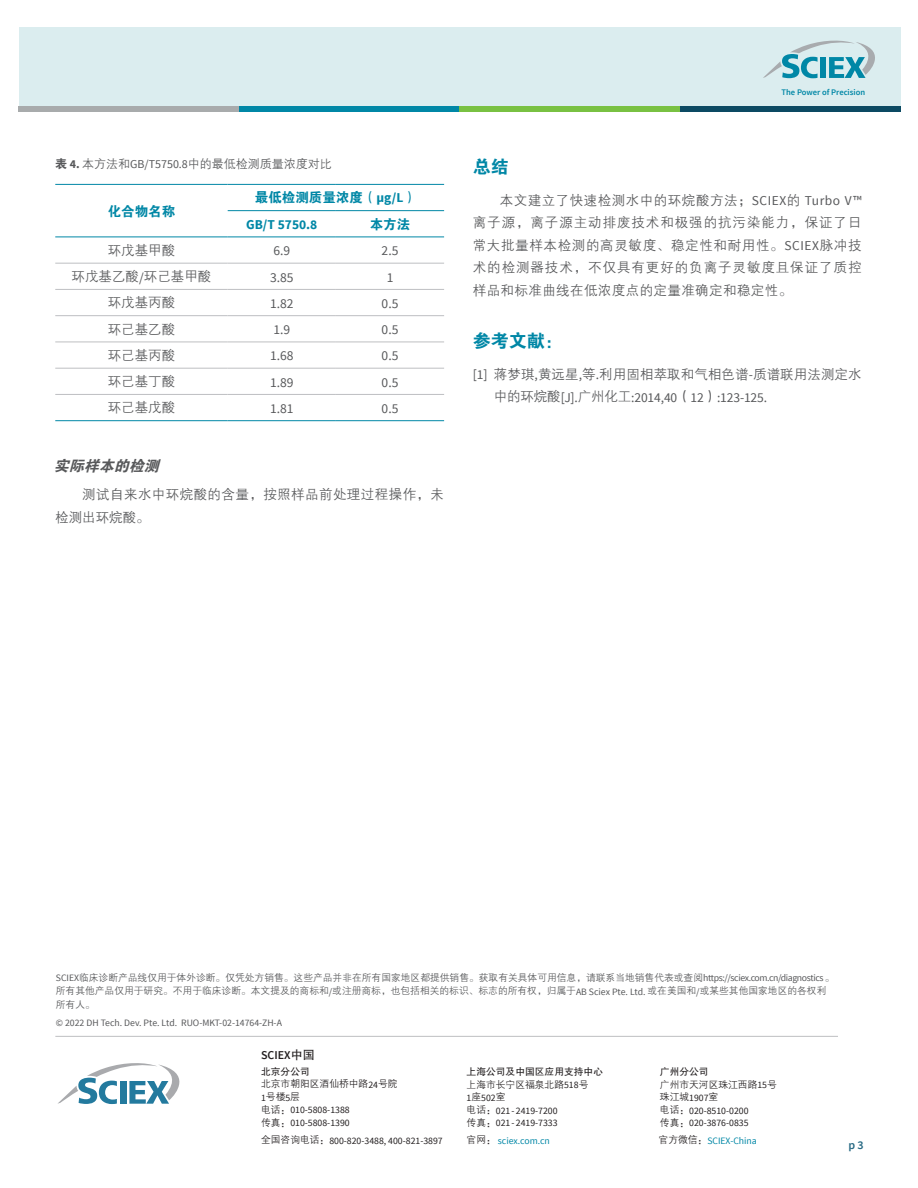
<style>
.page{position:relative;width:918px;height:1188px;background:#fff}
.page>*{position:absolute;margin:0;border:0;box-sizing:border-box;transform-origin:0 0}
.t1{font:18px "FZDHTK GBK1 0";color:#0087a6}
.t2{font:italic 15px "FZDHTK GBK1 0";color:#57585a}
.t3{font:13.5px/22.5px "FZZDXK GBK1 0";letter-spacing:.03em;color:#57585a;text-align:justify}
.t4{font:13.5px "Source Sans Pro";letter-spacing:-.01em;color:#57585a}
.t5{font:13.5px "FZZDXK GBK1 0";letter-spacing:.005em;color:#57585a}
.t6{font:13.5px "FZDHTK GBK1 0";color:#0087a6}
.t7{font:13.5px "FZZDXK GBK1 0";color:#57585a}
.t8{font:700 13.5px "Source Sans Pro";color:#0087a6}
.t9{font:12px "FZZDXK GBK1 0";color:#57585a}
.t10{font:600 12px "Source Sans Pro";color:#231f20}
.t11{font:600 12px "Source Sans Pro";color:#266983}
.t12{font:9.75px/13.5px "FZZDXK GBK1 0";color:#57585a}
.t13{font:9.75px/12.8px "Source Sans Pro";color:#231f20}
.t14{font:9.75px/12.8px "FZZDXK GBK1 0";color:#231f20}
.t15{font:9.75px "Source Sans Pro";color:#57585a}
.t16{font:9.75px "Source Sans Pro";color:#0087a6}
.t17{font:9.75px "FZHTK GBK1 0";color:#231f20}
.t18{font:600 8.55px "Source Sans Pro";color:#0087a6}
.s1{font-family:"FZDHTK GBK1 0"}
.s2{font-family:"Source Sans Pro";font-weight:700}
.s3{font-family:"Source Sans Pro"}
.s4{font-family:"FZZDXK GBK1 0"}
.s5{font-family:"FZHTK GBK1 0";font-weight:400}
.s6{font-family:"FZZDXK GBK1 0";color:#231f20}
</style>
<div class="page">
<div style="left:19px;top:27px;width:881px;height:84px;background:#dbedef"></div>
<div style="left:19px;top:106px;width:220px;height:5px;background:#a8abac"></div>
<div style="left:239px;top:106px;width:220px;height:5px;background:#0087a6"></div>
<div style="left:459px;top:106px;width:221px;height:5px;background:#79c142"></div>
<div style="left:680px;top:106px;width:220px;height:5px;background:#0c4a63"></div>
<svg style="left:763px;top:41px;width:112px;height:37px"></svg>
<hr style="left:55px;top:1036px;width:783px;height:1px;background:#bebfc2">
<svg style="left:58px;top:1063px;width:121px;height:41px"></svg>
<hr style="left:55px;top:263px;width:173px;height:1px;background:#bebfc2">
<hr style="left:228px;top:263px;width:108px;height:1px;background:#bebfc2">
<hr style="left:336px;top:263px;width:108px;height:1px;background:#bebfc2">
<hr style="left:55px;top:289px;width:173px;height:1px;background:#bebfc2">
<hr style="left:228px;top:289px;width:108px;height:1px;background:#bebfc2">
<hr style="left:336px;top:289px;width:108px;height:1px;background:#bebfc2">
<hr style="left:55px;top:315px;width:173px;height:1px;background:#bebfc2">
<hr style="left:228px;top:315px;width:108px;height:1px;background:#bebfc2">
<hr style="left:336px;top:315px;width:108px;height:1px;background:#bebfc2">
<hr style="left:55px;top:342px;width:173px;height:1px;background:#bebfc2">
<hr style="left:228px;top:342px;width:108px;height:1px;background:#bebfc2">
<hr style="left:336px;top:342px;width:108px;height:1px;background:#bebfc2">
<hr style="left:55px;top:368px;width:173px;height:1px;background:#bebfc2">
<hr style="left:228px;top:368px;width:108px;height:1px;background:#bebfc2">
<hr style="left:336px;top:368px;width:108px;height:1px;background:#bebfc2">
<hr style="left:55px;top:394px;width:173px;height:1px;background:#bebfc2">
<hr style="left:228px;top:394px;width:108px;height:1px;background:#bebfc2">
<hr style="left:336px;top:394px;width:108px;height:1px;background:#bebfc2">
<hr style="left:55px;top:420px;width:173px;height:1px;background:#0087a6">
<hr style="left:228px;top:420px;width:108px;height:1px;background:#0087a6">
<hr style="left:336px;top:420px;width:108px;height:1px;background:#0087a6">
<hr style="left:55px;top:184px;width:173px;height:1px;background:#0087a6">
<hr style="left:228px;top:184px;width:108px;height:1px;background:#0087a6">
<hr style="left:336px;top:184px;width:108px;height:1px;background:#0087a6">
<hr style="left:228px;top:210px;width:108px;height:1px;background:#0087a6">
<hr style="left:336px;top:210px;width:108px;height:1px;background:#0087a6">
<hr style="left:55px;top:237px;width:173px;height:1px;background:#0087a6">
<hr style="left:228px;top:237px;width:108px;height:1px;background:#0087a6">
<hr style="left:336px;top:237px;width:108px;height:1px;background:#0087a6">
<p class="t9" style="left:55px;top:157px;width:278px"><span class="s1">表</span> <span class="s2">4.</span> 本方法和<span class="s3">GB/T5750.8</span>中的最低检测质量浓度对比</p>
<p class="t6" style="left:108px;top:203px;width:69px">化合物名称</p>
<p class="t6" style="left:255px;top:190px;width:163px">最低检测质量浓度（<span class="s2">μg/L</span>）</p>
<p class="t8" style="left:246px;top:215px;width:73px">GB/T 5750.8</p>
<p class="t6" style="left:370px;top:217px;width:42px">本方法</p>
<p class="t3" style="left:108px;top:239px;width:69px">环戊基甲酸</p>
<p class="t4" style="left:273px;top:243px;width:18px">6.9</p>
<p class="t4" style="left:382px;top:243px;width:18px">2.5</p>
<p class="t7" style="left:72px;top:269px;width:141px">环戊基乙酸<span class="s3">/</span>环己基甲酸</p>
<p class="t4" style="left:270px;top:269px;width:25px">3.85</p>
<p class="t4" style="left:387px;top:269px;width:8px">1</p>
<p class="t3" style="left:108px;top:292px;width:69px">环戊基丙酸</p>
<p class="t4" style="left:270px;top:295px;width:25px">1.82</p>
<p class="t4" style="left:382px;top:295px;width:18px">0.5</p>
<p class="t3" style="left:108px;top:318px;width:69px">环己基乙酸</p>
<p class="t4" style="left:273px;top:321px;width:18px">1.9</p>
<p class="t4" style="left:382px;top:321px;width:18px">0.5</p>
<p class="t3" style="left:108px;top:344px;width:69px">环己基丙酸</p>
<p class="t4" style="left:270px;top:348px;width:25px">1.68</p>
<p class="t4" style="left:382px;top:348px;width:18px">0.5</p>
<p class="t3" style="left:108px;top:370px;width:69px">环己基丁酸</p>
<p class="t4" style="left:270px;top:374px;width:25px">1.89</p>
<p class="t4" style="left:382px;top:374px;width:18px">0.5</p>
<p class="t3" style="left:108px;top:397px;width:69px">环己基戊酸</p>
<p class="t4" style="left:270px;top:400px;width:25px">1.81</p>
<p class="t4" style="left:382px;top:400px;width:18px">0.5</p>
<p class="t2" style="left:54px;top:458px;width:111px">实际样本的检测</p>
<p class="t3" style="left:55px;top:483px;width:390px;text-indent:27px">测试自来水中环烷酸的含量，按照样品前处理过程操作，未检测出环烷酸。</p>
<p class="t18" style="left:782px;top:86px;width:85px">The Power of Precision</p>
<h1 class="t1" style="left:473px;top:157px;width:37px">总结</h1>
<p class="t3" style="left:473px;top:189px;width:390px;text-indent:27px">本文建立了快速检测水中的环烷酸方法；<span class="s3">SCIEX</span>的 <span class="s3">Turbo V™</span>离子源，离子源主动排废技术和极强的抗污染能力，保证了日常大批量样本检测的高灵敏度、稳定性和耐用性。<span class="s3">SCIEX</span>脉冲技术的检测器技术，不仅具有更好的负离子灵敏度且保证了质控样品和标准曲线在低浓度点的定量准确定和稳定性。</p>
<h1 class="t1" style="left:473px;top:331px;width:91px">参考文献：</h1>
<p class="t5" style="left:473px;top:366px;width:390px"><span class="s3">[1]</span> 蒋梦琪<span class="s3">,</span>黄远星<span class="s3">,</span>等<span class="s3">.</span>利用固相萃取和气相色谱<span class="s3">-</span>质谱联用法测定水</p>
<p class="t4" style="left:494px;top:389px;width:275px"><span class="s4">中的环烷酸</span>[J].<span class="s4">广州化工</span>:2014,40<span class="s4">（</span>12<span class="s4">）</span>:123-125.</p>
<p class="t12" style="left:56px;top:971px;width:780px"><span class="s3">SCIEX</span>临床诊断产品线仅用于体外诊断。仅凭处方销售。这些产品并非在所有国家地区都提供销售。获取有关具体可用信息，请联系当地销售代表或查阅<span class="s3">https://sciex.com.cn/diagnostics</span> 。所有其他产品仅用于研究。不用于临床诊断。本文提及的商标和<span class="s3">/</span>或注册商标，也包括相关的标识、标志的所有权，归属于<span class="s3">AB Sciex Pte. Ltd.</span> 或在美国和<span class="s3">/</span>或某些其他国家地区的各权利所有人。</p>
<p class="t15" style="left:56px;top:1017px;width:228px">© 2022 DH Tech. Dev. Pte. Ltd. RUO-MKT-02-14764-ZH-A</p>
<p class="t10" style="left:261px;top:1048px;width:55px">SCIEX<span class="s5">中国</span></p>
<p class="t17" style="left:261px;top:1066px;width:50px">北京分公司</p>
<p class="t14" style="left:261px;top:1078px;width:138px">北京市朝阳区酒仙桥中路<span class="s3">24</span>号院<br><span class="s3">1</span>号楼<span class="s3">5</span>层</p>
<p class="t13" style="left:261px;top:1104px;width:90px"><span class="s4">电话：</span>010-5808-1388<span class="s4">传真：</span>010-5808-1390</p>
<p class="t17" style="left:467px;top:1066px;width:138px">上海公司及中国区应用支持中心</p>
<p class="t14" style="left:467px;top:1078px;width:123px">上海市长宁区福泉北路<span class="s3">518</span>号</p>
<p class="t13" style="left:467px;top:1091px;width:93px">1<span class="s4">座</span>502<span class="s4">室<br>电话：</span>021 - 2419-7200<span class="s4">传真：</span>021 - 2419-7333</p>
<p class="t17" style="left:660px;top:1066px;width:50px">广州分公司</p>
<p class="t14" style="left:660px;top:1078px;width:118px">广州市天河区珠江西路<span class="s3">15</span>号珠江城<span class="s3">1907</span>室</p>
<p class="t13" style="left:660px;top:1104px;width:90px"><span class="s4">电话：</span>020-8510-0200<span class="s4">传真：</span>020-3876-0835</p>
<p class="t13" style="left:261px;top:1134px;width:183px"><span class="s4">全国咨询电话：</span>800-820-3488, 400-821-3897</p>
<p class="t16" style="left:467px;top:1134px;width:85px"><span class="s6">官网：</span> sciex.com.cn</p>
<p class="t16" style="left:659px;top:1134px;width:100px"><span class="s6">官方微信：</span>SCIEX-China</p>
<p class="t11" style="left:848px;top:1137px;width:17px">p 3</p>
</div>
